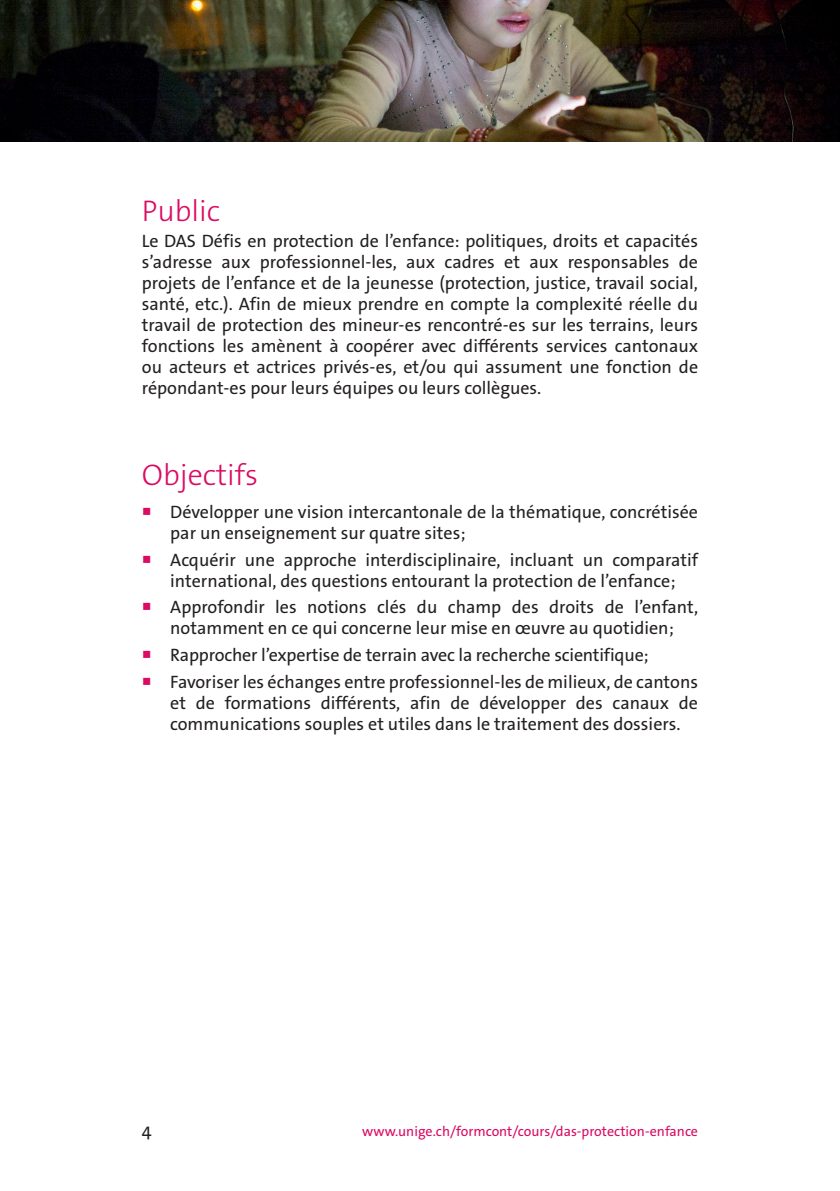
<style>
.page{position:relative;width:840px;height:1191px;background:#fff}
.page>*{position:absolute;margin:0;border:0;box-sizing:border-box;transform-origin:0 0}
.texte{font:300 30px "The Sans Os F";color:#db0a62}
.retrait5{font:18px/21px "The Sans Os F";color:#231f20;text-align:justify}
.t1{font:14px "The Sans Os F";color:#db0a62}
.s1{color:#db0a62}
</style>
<div class="page">
<img style="left:0;top:0;width:839px;height:142px">
<p class="texte" style="left:142px;top:191px;width:80px">Public</p>
<p class="retrait5" style="left:142px;top:231px;width:557px">Le DAS Défis en protection de l’enfance: politiques, droits et capacités s’adresse aux professionnel-les, aux cadres et aux responsables de projets de l’enfance et de la jeunesse (protection, justice, travail social, santé, etc.). Afin de mieux prendre en compte la complexité réelle du travail de protection des mineur-es rencontré-es sur les terrains, leurs fonctions les amènent à coopérer avec différents services cantonaux ou acteurs et actrices privés-es, et/ou qui assument une fonction de répondant-es pour leurs équipes ou leurs collègues.</p>
<p class="texte" style="left:142px;top:456px;width:118px">Objectifs</p>
<p class="retrait5" style="left:170px;top:501px;width:529px;text-indent:-28px"><span class="s1">○</span> Développer une vision intercantonale de la thématique, concrétisée par un enseignement sur quatre sites;</p>
<p class="retrait5" style="left:142px;top:549px;width:557px;text-align:center"><span class="s1">○</span> Acquérir une approche interdisciplinaire, incluant un comparatif international, des questions entourant la protection de l’enfance;</p>
<p class="retrait5" style="left:142px;top:597px;width:557px;text-align:center"><span class="s1">○</span> Approfondir les notions clés du champ des droits de l’enfant, notamment en ce qui concerne leur mise en œuvre au quotidien;</p>
<p class="retrait5" style="left:142px;top:644px;width:508px"><span class="s1">○</span> Rapprocher l’expertise de terrain avec la recherche scientifique;</p>
<p class="retrait5" style="left:170px;top:671px;width:529px;text-indent:-28px"><span class="s1">○</span> Favoriser les échanges entre professionnel-les de milieux, de cantons et de formations différents, afin de développer des canaux de communications souples et utiles dans le traitement des dossiers.</p>
<p class="retrait5" style="left:142px;top:1119px;width:11px">4</p>
<p class="t1" style="left:362px;top:1122px;width:337px">www.unige.ch/formcont/cours/das-protection-enfance</p>
</div>
